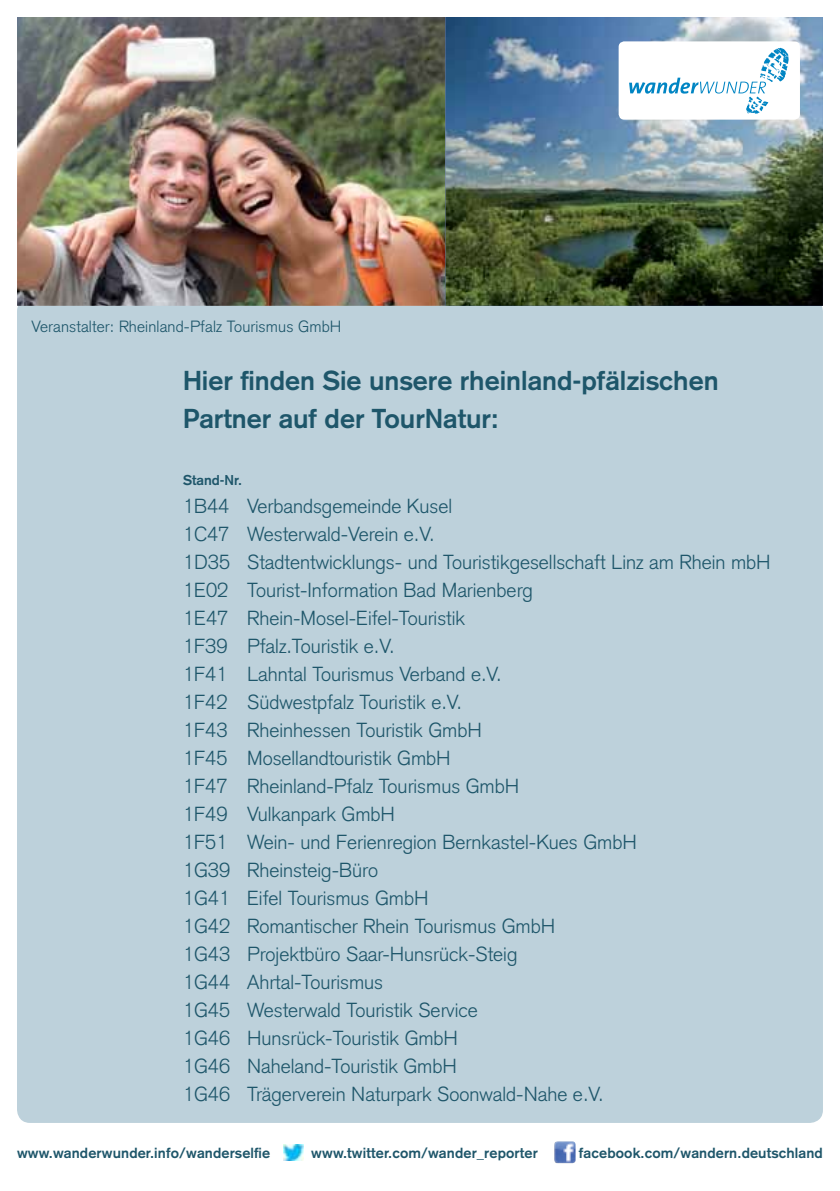
<style>
.page{position:relative;width:840px;height:1191px;background:#fff}
.page>*{position:absolute;margin:0;border:0;box-sizing:border-box;transform-origin:0 0}
.t1{font:700 26.8px/38px "Akzidenz Grotesk";color:#1e566a}
.t2{font:300 20px/28px "Akzidenz Grotesk";color:#1e566a}
.t3{font:300 16px "Akzidenz Grotesk";letter-spacing:.01em;color:#1e566a}
.t4{font:700 14.4px "Akzidenz Grotesk";letter-spacing:.01em;color:#1e566a}
.t5{font:700 14px "Akzidenz Grotesk";color:#1e566a}
</style>
<div class="page">
<div style="left:17px;top:298px;width:805px;height:825px;background:#bdd1db;border-radius:13px"></div>
<img style="left:17px;top:17px;width:428px;height:289px">
<img style="left:445px;top:17px;width:377px;height:289px">
<div style="left:618px;top:41px;width:181px;height:79px;background:#fff;border-radius:6px"></div>
<svg style="left:629px;top:48px;width:159px;height:66px"></svg>
<svg style="left:283px;top:1141px;width:21px;height:22px"></svg>
<img style="left:284px;top:1144px;width:19px;height:16px">
<img style="left:554px;top:1141px;width:21px;height:22px">
<p class="t3" style="left:32px;top:317px;width:311px">Veranstalter: Rheinland-Pfalz Tourismus GmbH</p>
<h1 class="t1" style="left:183px;top:362px;width:536px">Hier finden Sie unsere rheinland-pfälzischen<br>Partner auf der TourNatur:</h1>
<p class="t5" style="left:183px;top:472px;width:60px">Stand-Nr.</p>
<p class="t2" style="left:183px;top:492px;width:589px">1B44 Verbandsgemeinde Kusel<br>1C47 Westerwald-Verein e.V.<br>1D35 Stadtentwicklungs- und Touristikgesellschaft Linz am Rhein mbH 1E02 Tourist-Information Bad Marienberg<br>1E47 Rhein-Mosel-Eifel-Touristik<br>1F39 Pfalz.Touristik e.V.<br>1F41 Lahntal Tourismus Verband e.V.<br>1F42 Südwestpfalz Touristik e.V.<br>1F43 Rheinhessen Touristik GmbH<br>1F45 Mosellandtouristik GmbH<br>1F47 Rheinland-Pfalz Tourismus GmbH<br>1F49 Vulkanpark GmbH<br>1F51 Wein- und Ferienregion Bernkastel-Kues GmbH<br>1G39 Rheinsteig-Büro<br>1G41 Eifel Tourismus GmbH<br>1G42 Romantischer Rhein Tourismus GmbH<br>1G43 Projektbüro Saar-Hunsrück-Steig<br>1G44 Ahrtal-Tourismus<br>1G45 Westerwald Touristik Service<br>1G46 Hunsrück-Touristik GmbH<br>1G46 Naheland-Touristik GmbH<br>1G46 Trägerverein Naturpark Soonwald-Nahe e.V.</p>
<p class="t4" style="left:17px;top:1144px;width:254px">www.wanderwunder.info/wanderselfie</p>
<p class="t4" style="left:311px;top:1144px;width:228px">www.twitter.com/wander_reporter</p>
<p class="t4" style="left:578px;top:1144px;width:245px">facebook.com/wandern.deutschland</p>
</div>
